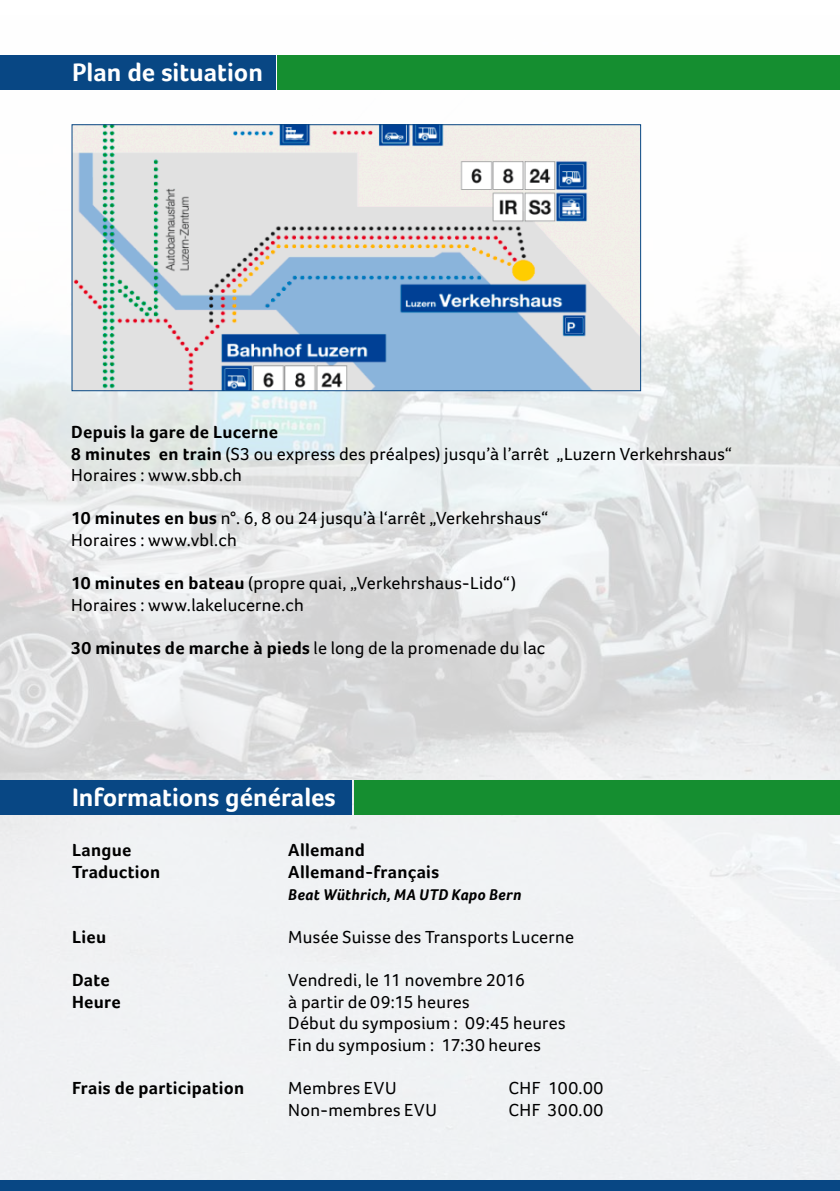
<style>
.page{position:relative;width:840px;height:1191px;background:#fff}
.page>*{position:absolute;margin:0;border:0;box-sizing:border-box;transform-origin:0 0}
.t1{font:700 26px "Foco";color:#fff}
.t2{font:18px/21.6px "Foco";letter-spacing:.01em;color:#000}
.t3{font:700 18px "Foco";letter-spacing:.015em;color:#000}
.t4{font:italic 700 16px "Foco";letter-spacing:.02em;color:#000}
.s1{font-weight:700}
</style>
<div class="page">
<img style="left:0;top:55px;width:839px;height:1125px">
<div style="left:0;top:55px;width:275px;height:34px;background:#084784"></div>
<div style="left:0;top:780px;width:351px;height:34px;background:#084784"></div>
<div style="left:277px;top:55px;width:562px;height:34px;background:#158e30"></div>
<div style="left:354px;top:780px;width:485px;height:34px;background:#158e30"></div>
<div style="left:0;top:1180px;width:839px;height:11px;background:#084784"></div>
<img style="left:73px;top:126px;width:565px;height:263px">
<div style="left:71px;top:124px;width:569px;height:267px;border:1px solid #084784"></div>
<h1 class="t1" style="left:72px;top:57px;width:192px">Plan de situation</h1>
<p class="t2" style="left:71px;top:421px;width:662px"><span class="s1">Depuis la gare de Lucerne<br>8 minutes en train</span> (S3 ou express des préalpes) jusqu’à l’arrêt „Luzern Verkehrshaus“<br>Horaires : www.sbb.ch</p>
<p class="t2" style="left:71px;top:507px;width:478px"><span class="s1">10 minutes en bus</span> n°. 6, 8 ou 24 jusqu’à l‘arrêt „Verkehrshaus“<br>Horaires : www.vbl.ch</p>
<p class="t2" style="left:71px;top:572px;width:446px"><span class="s1">10 minutes en bateau</span> (propre quai, „Verkehrshaus-Lido“)<br>Horaires : www.lakelucerne.ch</p>
<p class="t2" style="left:71px;top:637px;width:475px"><span class="s1">30 minutes de marche à pieds</span> le long de la promenade du lac</p>
<h1 class="t1" style="left:72px;top:781px;width:265px">Informations générales</h1>
<p class="t3" style="left:72px;top:839px;width:61px">Langue</p>
<p class="t3" style="left:288px;top:839px;width:78px">Allemand</p>
<p class="t3" style="left:72px;top:861px;width:90px">Traduction</p>
<p class="t3" style="left:288px;top:861px;width:152px">Allemand-français</p>
<p class="t4" style="left:288px;top:884px;width:234px">Beat Wüthrich, MA UTD Kapo Bern</p>
<p class="t3" style="left:72px;top:926px;width:36px">Lieu</p>
<p class="t2" style="left:288px;top:925px;width:287px">Musée Suisse des Transports Lucerne</p>
<p class="t3" style="left:72px;top:969px;width:39px">Date</p>
<p class="t2" style="left:288px;top:969px;width:238px">Vendredi, le 11 novembre 2016</p>
<p class="t3" style="left:72px;top:991px;width:50px">Heure</p>
<p class="t2" style="left:288px;top:990px;width:278px">à partir de 09:15 heures<br>Début du symposium : 09:45 heures<br>Fin du symposium : 17:30 heures</p>
<p class="t3" style="left:72px;top:1077px;width:173px">Frais de participation</p>
<p class="t2" style="left:288px;top:1077px;width:110px">Membres EVU</p>
<p class="t2" style="left:508px;top:1077px;width:96px">CHF 100.00</p>
<p class="t2" style="left:288px;top:1098px;width:150px">Non-membres EVU</p>
<p class="t2" style="left:508px;top:1098px;width:96px">CHF 300.00</p>
</div>
